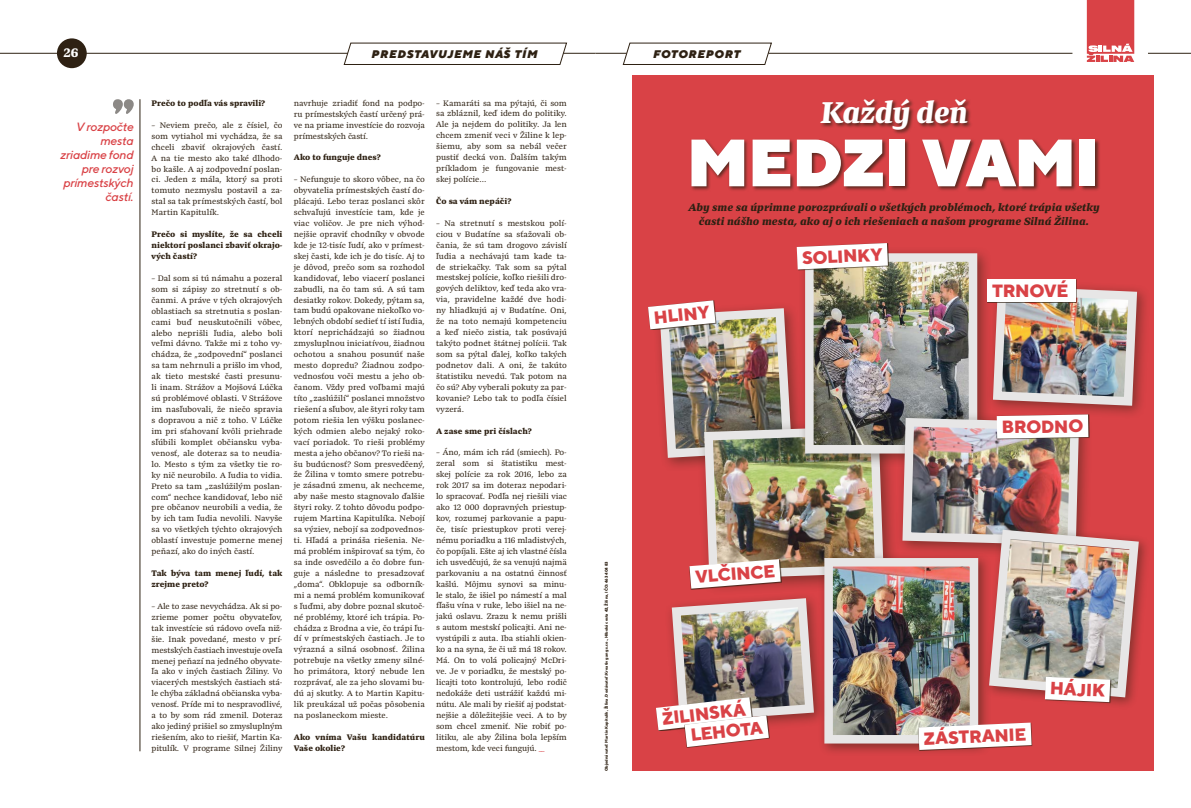
<style>
.page{position:relative;width:1191px;height:808px;background:#fff}
.page>*{position:absolute;margin:0;border:0;box-sizing:border-box;transform-origin:0 0}
.t1{font:900 66.7px "TT Norms";letter-spacing:-.025em;color:#fff}
.t2{font:italic 900 31.8px "Preto Serif";letter-spacing:-.02em;color:#fff}
.t3{font:800 17.7px "TT Norms";letter-spacing:-.02em;color:#d94246}
.t4{font:800 17.6px/19.7px "TT Norms";color:#d94246}
.t5{font:900 13.1px "Preto Serif";color:#fff}
.t6{font:italic 500 12px/14px "TT Norms";letter-spacing:-.015em;color:#d94246;text-align:right}
.t7{font:italic 900 11.2px/13.4px "Preto Serif";letter-spacing:-.005em;color:#2e2113;text-align:center;scale:1.05 1}
.t8{font:italic 900 11.1px "TT Norms";letter-spacing:.07em;color:#2e2113}
.t9{font:8.5px/10.9px "Preto Serif";letter-spacing:-.005em;color:#2e2113;text-align:justify}
.t10{font:900 8.5px/10.9px "Preto Serif";color:#2e2113}
.t11{font:800 4px "TT Norms";color:#2e2113}
.s1{color:#d94246}
</style>
<div class="page">
<div style="left:632px;top:76px;width:522px;height:695px;background:#d94246"></div>
<svg style="left:343px;top:42px;width:224px;height:23px"></svg>
<hr style="left:0;top:53px;width:348px;height:1px;background:#2e2113">
<div style="left:57px;top:38px;width:30px;height:30px;background:#2e2113;border-radius:50%"></div>
<hr style="left:563px;top:53px;width:32px;height:1px;background:#2e2113">
<hr style="left:140px;top:99px;width:1px;height:652px;background:#2e2113">
<svg style="left:113px;top:99px;width:21px;height:15px"></svg>
<hr style="left:768px;top:53px;width:304px;height:1px;background:#2e2113">
<hr style="left:1148px;top:53px;width:43px;height:1px;background:#2e2113">
<hr style="left:595px;top:53px;width:32px;height:1px;background:#2e2113">
<div style="left:819px;top:98px;width:154px;height:37px;background:#2e2113;opacity:.75"></div>
<div style="left:690px;top:138px;width:410px;height:54px;background:#2e2113;opacity:.75"></div>
<div style="left:797px;top:246px;width:194px;height:222px;background:#2e2113;opacity:.5"></div>
<img style="left:815px;top:263px;width:152px;height:180px">
<div style="left:805px;top:253px;width:172px;height:200px;border:9px solid #e7e6e6"></div>
<div style="left:985px;top:278px;width:166px;height:142px;background:#2e2113;opacity:.5"></div>
<div style="left:818px;top:551px;width:173px;height:205px;background:#2e2113;opacity:.5"></div>
<img style="left:888px;top:568px;width:80px;height:165px">
<div style="left:824px;top:558px;width:154px;height:185px;border:9px solid #e7e6e6"></div>
<div style="left:987px;top:279px;width:88px;height:23px;background:#fff"></div>
<div style="left:796px;top:243px;width:93px;height:27px;background:#2e2113;opacity:.75"></div>
<svg style="left:796px;top:243px;width:92px;height:26px;background:#f4e6e5"></svg>
<div style="left:684px;top:715px;width:86px;height:33px;background:#2e2113;opacity:.75"></div>
<img style="left:648px;top:300px;width:240px;height:447px">
<div style="left:918px;top:723px;width:114px;height:28px;background:#2e2113;opacity:.75"></div>
<svg style="left:918px;top:722px;width:113px;height:28px;background:#f0e2e2"></svg>
<div style="left:983px;top:524px;width:167px;height:185px;background:#2e2113;opacity:.5"></div>
<div style="left:1045px;top:677px;width:66px;height:26px;background:#2e2113;opacity:.75"></div>
<img style="left:898px;top:281px;width:245px;height:421px">
<svg style="left:1086px;top:0;width:48px;height:62px;background:#de5c5f"></svg>
<svg style="left:622px;top:42px;width:150px;height:23px"></svg>
<h3 class="t5" style="left:63px;top:45px;width:16px">26</h3>
<h3 class="t8" style="left:371px;top:47px;width:167px">PREDSTAVUJEME NÁŠ TÍM</h3>
<h3 class="t6" style="left:61px;top:119px;width:75px">V rozpočte mesta zriadime fond pre rozvoj prímestských častí.</h3>
<p class="t10" style="left:152px;top:98px;width:115px">Prečo to podľa vás spravili?</p>
<p class="t9" style="left:152px;top:120px;width:132px">– Neviem prečo, ale z čísiel, čo som vytiahol mi vychádza, že sa chceli zbaviť okrajových častí.<br>A na tie mesto ako také dlhodo&shy;bo kašle. A aj zodpovední poslan&shy;ci. Jeden z mála, ktorý sa proti tomuto nezmyslu postavil a za&shy;stal sa tak prímestských častí, bol Martin Kapitulík.</p>
<p class="t10" style="left:152px;top:229px;width:132px;text-align:justify">Prečo si myslíte, že sa chceli niektorí poslanci zbaviť okrajo&shy;vých častí?</p>
<p class="t9" style="left:152px;top:273px;width:132px">– Dal som si tú námahu a pozeral som si zápisy zo stretnutí s ob&shy;čanmi. A práve v tých okrajových oblastiach sa stretnutia s poslan&shy;cami buď neuskutočnili vôbec, alebo neprišli ľudia, alebo boli veľmi dávno. Takže mi z toho vy&shy;chádza, že „zodpovední“ poslanci sa tam nehrnuli a prišlo im vhod, ak tieto mestské časti presunu&shy;li inam. Strážov a Mojšová Lúčka sú problémové oblasti. V Strážove im nasľubovali, že niečo spravia s dopravou a nič z toho. V Lúčke im pri sťahovaní kvôli priehrade sľúbili komplet občiansku vyba&shy;venosť, ale doteraz sa to neudia&shy;lo. Mesto s tým za všetky tie ro&shy;ky nič neurobilo. A ľudia to vidia.<br>Preto sa tam „zaslúžilým poslan&shy;com“ nechce kandidovať, lebo nič pre občanov neurobili a vedia, že by ich tam ľudia nevolili. Navyše sa vo všetkých týchto okrajových oblastí investuje pomerne menej peňazí, ako do iných častí.</p>
<p class="t10" style="left:152px;top:568px;width:132px">Tak býva tam menej ľudí, tak zrejme preto?</p>
<p class="t9" style="left:152px;top:601px;width:132px">– Ale to zase nevychádza. Ak si po&shy;zrieme pomer počtu obyvateľov, tak investície sú rádovo oveľa niž&shy;šie. Inak povedané, mesto v prí&shy;mestských častiach investuje oveľa menej peňazí na jedného obyvate&shy;ľa ako v iných častiach Žiliny. Vo viacerých mestských častiach stá&shy;le chýba základná občianska vyba&shy;venosť. Príde mi to nespravodlivé, a to by som rád zmenil. Doteraz ako jediný prišiel so zmysluplným riešením, ako to riešiť, Martin Ka&shy;pitulík. V programe Silnej Žiliny</p>
<p class="t9" style="left:294px;top:98px;width:132px">navrhuje zriadiť fond na podpo&shy;ru prímestských častí určený prá&shy;ve na priame investície do rozvoja prímestských častí.</p>
<p class="t10" style="left:294px;top:152px;width:88px">Ako to funguje dnes?</p>
<p class="t9" style="left:294px;top:174px;width:132px">– Nefunguje to skoro vôbec, na čo obyvatelia prímestských častí do&shy;plácajú. Lebo teraz poslanci skôr schvaľujú investície tam, kde je viac voličov. Je pre nich výhod&shy;nejšie opraviť chodníky v obvode kde je 12-tisíc ľudí, ako v prímest&shy;skej časti, kde ich je do tisíc. Aj to je dôvod, prečo som sa rozhodol kandidovať, lebo viacerí poslanci zabudli, na čo tam sú. A sú tam desiatky rokov. Dokedy, pýtam sa, tam budú opakovane niekoľko vo&shy;lebných období sedieť tí istí ľudia, ktorí neprichádzajú so žiadnou zmysluplnou iniciatívou, žiadnou ochotou a snahou posunúť naše mesto dopredu? Žiadnou zodpo&shy;vednosťou voči mestu a jeho ob&shy;čanom. Vždy pred voľbami majú títo „zaslúžilí“ poslanci množstvo riešení a sľubov, ale štyri roky tam potom riešia len výšku poslanec&shy;kých odmien alebo nejaký roko&shy;vací poriadok. To rieši problémy mesta a jeho občanov? To rieši na&shy;šu budúcnosť? Som presvedčený, že Žilina v tomto smere potrebu&shy;je zásadnú zmenu, ak nechceme, aby naše mesto stagnovalo ďalšie štyri roky. Z tohto dôvodu podpo&shy;rujem Martina Kapitulíka. Nebojí sa výziev, nebojí sa zodpovednos&shy;ti. Hľadá a prináša riešenia. Ne&shy;má problém inšpirovať sa tým, čo sa inde osvedčilo a čo dobre fun&shy;guje a následne to presadzovať „doma“. Obklopuje sa odborník&shy;mi a nemá problém komunikovať s ľuďmi, aby dobre poznal skutoč&shy;né problémy, ktoré ich trápia. Po&shy;chádza z Brodna a vie, čo trápi ľu&shy;dí v prímestských častiach. Je to výrazná a silná osobnosť. Žilina potrebuje na všetky zmeny silné&shy;ho primátora, ktorý nebude len rozprávať, ale za jeho slovami bu&shy;dú aj skutky. A to Martin Kapitu&shy;lik preukázal už počas pôsobenia na poslaneckom mieste.</p>
<p class="t10" style="left:294px;top:732px;width:132px">Ako vníma Vašu kandidatúru<br>Vaše okolie?</p>
<p class="t9" style="left:436px;top:97px;width:132px">– Kamaráti sa ma pýtajú, či som sa zbláznil, keď idem do politiky.<br>Ale ja nejdem do politiky. Ja len chcem zmeniť veci v Žiline k lep&shy;šiemu, aby som sa nebál večer pustiť decká von. Ďalším takým príkladom je fungovanie mest&shy;skej polície...</p>
<p class="t10" style="left:436px;top:196px;width:77px">Čo sa vám nepáči?</p>
<p class="t9" style="left:436px;top:218px;width:132px">– Na stretnutí s mestskou polí&shy;ciou v Budatíne sa sťažovali ob&shy;čania, že sú tam drogovo závislí ľudia a nechávajú tam kade ta&shy;de striekačky. Tak som sa pýtal mestskej polície, koľko riešili dro&shy;gových deliktov, keď teda ako vra&shy;via, pravidelne každé dve hodi&shy;ny hliadkujú aj v Budatíne. Oni, že na toto nemajú kompetenciu a keď niečo zistia, tak posúvajú takýto podnet štátnej polícii. Tak som sa pýtal ďalej, koľko takých podnetov dali. A oni, že takúto štatistiku nevedú. Tak potom na čo sú? Aby vyberali pokuty za par&shy;kovanie? Lebo tak to podľa čísiel vyzerá.</p>
<p class="t10" style="left:436px;top:425px;width:97px">A zase sme pri číslach?</p>
<p class="t9" style="left:436px;top:447px;width:132px">– Áno, mám ich rád (smiech). Po&shy;zeral som si štatistiku mest&shy;skej polície za rok 2016, lebo za rok 2017 sa im doteraz nepodari&shy;lo spracovať. Podľa nej riešili viac ako 12 000 dopravných priestup&shy;kov, rozumej parkovanie a papu&shy;če, tisíc priestupkov proti verej&shy;nému poriadku a 116 mladistvých, čo popíjali. Ešte aj ich vlastné čísla ich usvedčujú, že sa venujú najmä parkovaniu a na ostatnú činnosť kašlú. Môjmu synovi sa minu&shy;le stalo, že išiel po námestí a mal fľašu vína v ruke, lebo išiel na ne&shy;jakú oslavu. Zrazu k nemu prišli s autom mestskí policajti. Ani ne&shy;vystúpili z auta. Iba stiahli okien&shy;ko a na syna, že či už má 18 rokov.<br>Má. On to volá policajný McDri&shy;ve. Je v poriadku, že mestský po&shy;licajti toto kontrolujú, lebo rodič nedokáže deti ustrážiť každú mi&shy;nútu. Ale mali by riešiť aj podstat&shy;nejšie a dôležitejšie veci. A to by som chcel zmeniť. Nie robiť po&shy;litiku, ale aby Žilina bola lepším mestom, kde veci fungujú. <span class="s1">__</span></p>
<p class="t11" style="left:604px;top:771px;width:211px;rotate:-90deg">Objednávateľ: Martin Kapitulík, Žilina. Dodávateľ: Kreativ gang s.r.o., Hlboká cesta 42, Žilina, IČO: 463 404 83</p>
<h3 class="t8" style="left:653px;top:47px;width:89px">FOTOREPORT</h3>
<h2 class="t2" style="left:819px;top:94px;width:150px">Každý deň</h2>
<h1 class="t1" style="left:686px;top:119px;width:415px">MEDZI VAMI</h1>
<h3 class="t7" style="left:688px;top:201px;width:394px">Aby sme sa úprimne porozprávali o všetkých problémoch, ktoré trápia všetky časti nášho mesta, ako aj o ich riešeniach a našom programe Silná Žilina.</h3>
<h3 class="t4" style="left:653px;top:308px;width:57px;rotate:-6deg">HLINY</h3>
<h3 class="t4" style="left:801px;top:248px;width:82px;rotate:-3deg">SOLINKY</h3>
<h3 class="t3" style="left:992px;top:279px;width:78px">TRNOVÉ</h3>
<h3 class="t4" style="left:1001px;top:417px;width:83px;rotate:-1deg">BRODNO</h3>
<h3 class="t4" style="left:694px;top:567px;width:81px;rotate:-5deg">VLČINCE</h3>
<h3 class="t4" style="left:687px;top:705px;width:74px;text-indent:-27px;rotate:-6deg">ŽILINSKÁ<br>LEHOTA</h3>
<h3 class="t4" style="left:923px;top:729px;width:104px;rotate:-3deg">ZÁSTRANIE</h3>
<h3 class="t4" style="left:1050px;top:678px;width:56px;rotate:3deg">HÁJIK</h3>
</div>
